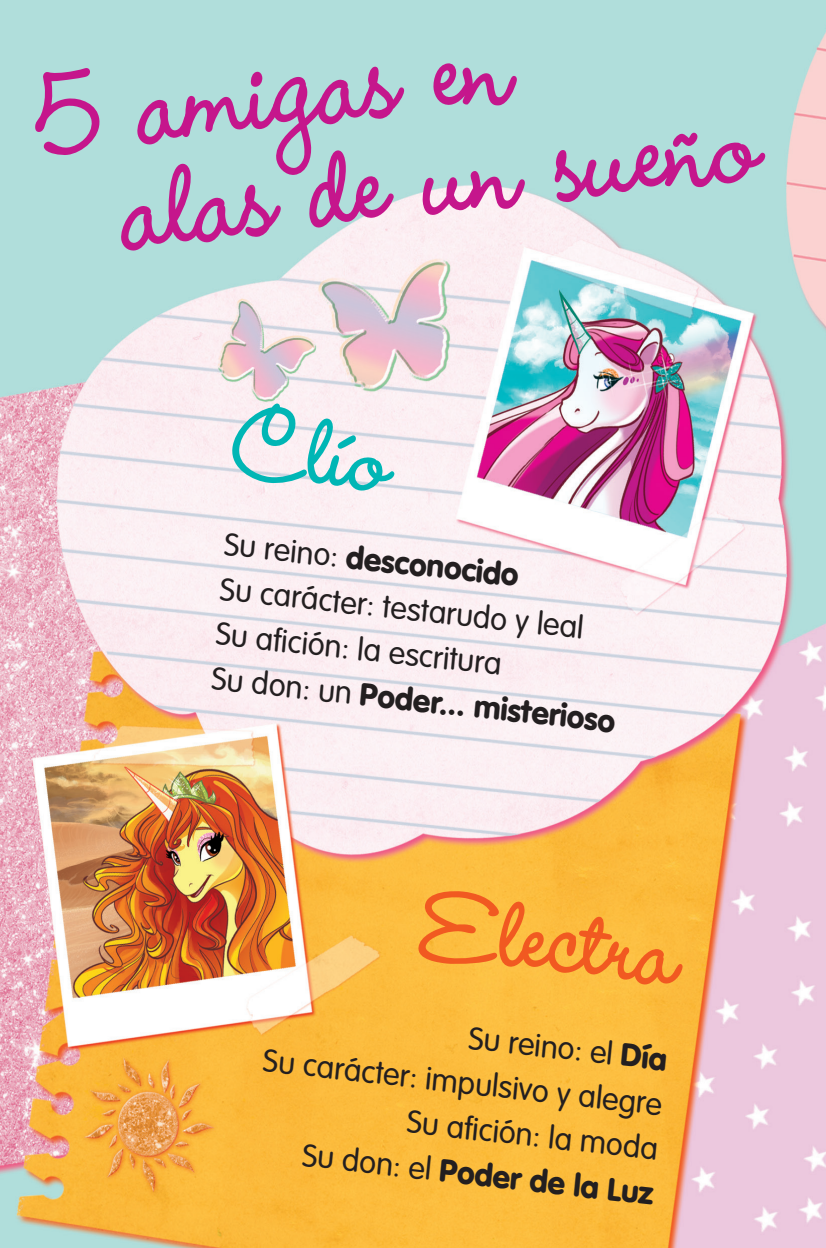
<style>
.page{position:relative;width:826px;height:1248px;background:#fff}
.page>*{position:absolute;margin:0;border:0;box-sizing:border-box;transform-origin:0 0}
.t1{font:700 146.25px/102.6px "Wendy LP Std";color:#c5168c;scale:.94 1}
.t2{font:700 123.75px "Wendy LP Std";color:#f15921;scale:.94 1}
.t3{font:700 123.75px "Wendy LP Std";color:#00b6b5;scale:.94 1}
.t4{font:300 31.5px/45px "VAG Rounded";color:#231f20;text-align:right}
.s1{font-weight:900}
</style>
<div class="page">
<img style="left:0;top:0;width:825px;height:1248px">
<h1 class="t1" style="left:107px;top:57px;width:682px;text-indent:-82px;rotate:-6deg">5 amigas en<br>alas de un sueño</h1>
<h2 class="t3" style="left:242px;top:369px;width:170px;rotate:6deg">Clío</h2>
<p class="t4" style="left:227px;top:522px;width:408px;text-align:left;rotate:6deg">Su reino: <span class="s1">desconocido<br></span>Su carácter: testarudo y leal<br>Su afi ción: la escritura<br>Su don: un <span class="s1">Poder... misterioso</span></p>
<h2 class="t2" style="left:430px;top:852px;width:277px;rotate:6deg">Electra</h2>
<p class="t4" style="left:270px;top:994px;width:403px;rotate:6deg">Su reino: el <span class="s1">Día<br></span>Su carácter: impulsivo y alegre<br>Su afi ción: la moda<br>Su don: el <span class="s1">Poder de la Luz</span></p>
</div>
